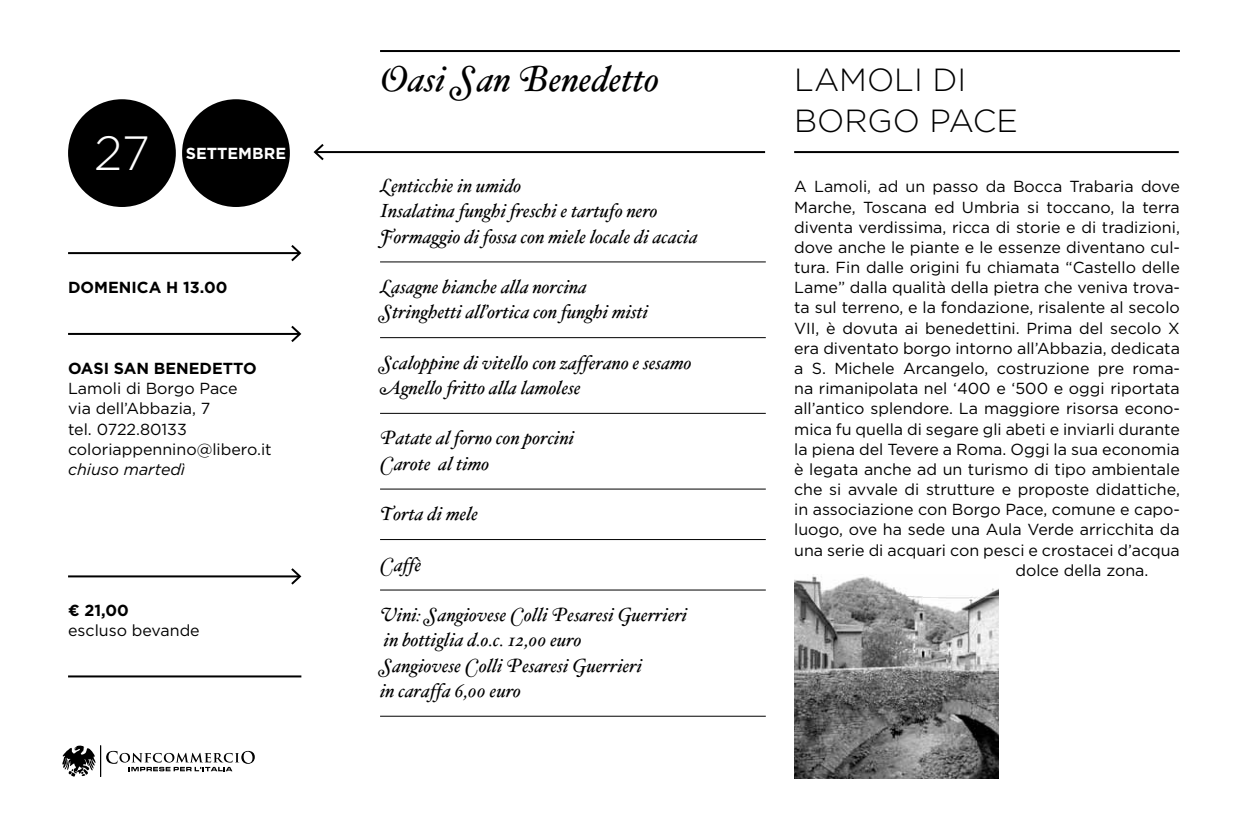
<style>
.page{position:relative;width:1248px;height:828px;background:#fff}
.page>*{position:absolute;margin:0;border:0;box-sizing:border-box;transform-origin:0 0}
.t1{font:300 48px "Gotham";color:#fff}
.t2{font:36px "Hoefler Text Regular Italic Swash";color:#000}
.t3{font:300 32px/40.4px "Gotham";letter-spacing:-.02em;color:#000}
.t4{font:19px/25.2px "Hoefler Text Regular Italic Swash";color:#000}
.t5{font:16px/20.2px "Gotham";color:#000}
.t6{font:700 16px "Gotham";color:#000}
.t7{font:italic 16px "Gotham";color:#000}
.t8{font:700 16px "Gotham";color:#fff}
</style>
<div class="page">
<svg style="left:62px;top:745px;width:193px;height:32px"></svg>
<hr style="left:380px;top:261px;width:385px;height:1px;background:#000">
<hr style="left:380px;top:337px;width:385px;height:1px;background:#000">
<hr style="left:380px;top:413px;width:385px;height:1px;background:#000">
<hr style="left:380px;top:489px;width:385px;height:1px;background:#000">
<hr style="left:380px;top:539px;width:385px;height:1px;background:#000">
<hr style="left:380px;top:589px;width:385px;height:1px;background:#000">
<hr style="left:380px;top:716px;width:385px;height:1px;background:#000">
<hr style="left:315px;top:151px;width:450px;height:2px;background:#000">
<svg style="left:313px;top:144px;width:13px;height:17px"></svg>
<hr style="left:794px;top:151px;width:384px;height:2px;background:#000">
<hr style="left:68px;top:252px;width:232px;height:2px;background:#000">
<svg style="left:289px;top:245px;width:13px;height:17px"></svg>
<hr style="left:68px;top:575px;width:232px;height:2px;background:#000">
<svg style="left:289px;top:568px;width:13px;height:17px"></svg>
<hr style="left:68px;top:333px;width:232px;height:2px;background:#000">
<svg style="left:289px;top:325px;width:13px;height:17px"></svg>
<hr style="left:68px;top:675px;width:233px;height:2px;background:#000">
<div style="left:182px;top:99px;width:108px;height:108px;background:#000;border-radius:50%"></div>
<div style="left:68px;top:99px;width:108px;height:108px;background:#000;border-radius:50%"></div>
<hr style="left:380px;top:50px;width:799px;height:2px;background:#000">
<img style="left:794px;top:574px;width:204px;height:204px">
<h1 class="t1" style="left:94px;top:123px;width:57px">27</h1>
<p class="t8" style="left:186px;top:143px;width:12px">SETTEMBRE</p>
<p class="t6" style="left:68px;top:278px;width:161px">DOMENICA H 13.00</p>
<p class="t6" style="left:68px;top:358px;width:190px">OASI SAN BENEDETTO</p>
<p class="t5" style="left:68px;top:378px;width:205px">Lamoli di Borgo Pace<br>via dell’Abbazia, 7<br>tel. 0722.80133 coloriappennino@libero.it</p>
<p class="t7" style="left:68px;top:459px;width:119px">chiuso martedì</p>
<p class="t6" style="left:68px;top:601px;width:62px">€ 21,00</p>
<p class="t5" style="left:68px;top:620px;width:133px">escluso bevande</p>
<h2 class="t2" style="left:380px;top:58px;width:281px">Oasi San Benedetto</h2>
<p class="t4" style="left:380px;top:175px;width:319px">Lenticchie in umido<br>Insalatina funghi freschi e tartufo nero<br>Formaggio di fossa con miele locale di acacia</p>
<p class="t4" style="left:380px;top:276px;width:270px">Lasagne bianche alla norcina<br>Stringhetti all’ortica con funghi misti</p>
<p class="t4" style="left:380px;top:352px;width:313px">Scaloppine di vitello con zafferano e sesamo<br>Agnello fritto alla lamolese</p>
<p class="t4" style="left:380px;top:427px;width:196px">Patate al forno con porcini<br>Carote al timo</p>
<p class="t4" style="left:380px;top:503px;width:100px">Torta di mele</p>
<p class="t4" style="left:380px;top:554px;width:43px">Caffè</p>
<p class="t4" style="left:380px;top:604px;width:309px">Vini: Sangiovese Colli Pesaresi Guerrieri in bottiglia d.o.c. 12,00 euro<br>Sangiovese Colli Pesaresi Guerrieri<br>in caraffa 6,00 euro</p>
<h3 class="t3" style="left:794px;top:59px;width:22px">LAMOLI</h3>
<h3 class="t3" style="left:794px;top:59px;width:225px;text-indent:138px">DI<br>BORGO PACE</h3>
<p class="t5" style="left:794px;top:176px;width:387px">A Lamoli, ad un passo da Bocca Trabaria dove</p>
<p class="t5" style="left:794px;top:197px;width:387px">Marche, Toscana ed Umbria si toccano, la terra</p>
<p class="t5" style="left:794px;top:217px;width:387px">diventa verdissima, ricca di storie e di tradizioni,</p>
<p class="t5" style="left:794px;top:237px;width:387px">dove anche le piante e le essenze diventano cul-</p>
<p class="t5" style="left:794px;top:257px;width:387px">tura. Fin dalle origini fu chiamata “Castello delle</p>
<p class="t5" style="left:794px;top:277px;width:387px">Lame” dalla qualità della pietra che veniva trova-</p>
<p class="t5" style="left:794px;top:297px;width:387px">ta sul terreno, e la fondazione, risalente al secolo</p>
<p class="t5" style="left:794px;top:318px;width:387px">VII, è dovuta ai benedettini. Prima del secolo X</p>
<p class="t5" style="left:794px;top:338px;width:387px">era diventato borgo intorno all’Abbazia, dedicata</p>
<p class="t5" style="left:794px;top:358px;width:387px">a S. Michele Arcangelo, costruzione pre roma-</p>
<p class="t5" style="left:794px;top:378px;width:387px">na rimanipolata nel ‘400 e ‘500 e oggi riportata</p>
<p class="t5" style="left:794px;top:398px;width:387px">all’antico splendore. La maggiore risorsa econo-</p>
<p class="t5" style="left:794px;top:419px;width:387px">mica fu quella di segare gli abeti e inviarli durante</p>
<p class="t5" style="left:794px;top:439px;width:387px">la piena del Tevere a Roma. Oggi la sua economia</p>
<p class="t5" style="left:794px;top:459px;width:387px">è legata anche ad un turismo di tipo ambientale</p>
<p class="t5" style="left:794px;top:479px;width:387px">che si avvale di strutture e proposte didattiche,</p>
<p class="t5" style="left:794px;top:499px;width:387px">in associazione con Borgo Pace, comune e capo-</p>
<p class="t5" style="left:794px;top:519px;width:387px">luogo, ove ha sede una Aula Verde arricchita da</p>
<p class="t5" style="left:794px;top:540px;width:387px">una serie di acquari con pesci e crostacei d’acqua</p>
<p class="t5" style="left:1015px;top:560px;width:134px">dolce della zona.</p>
</div>
